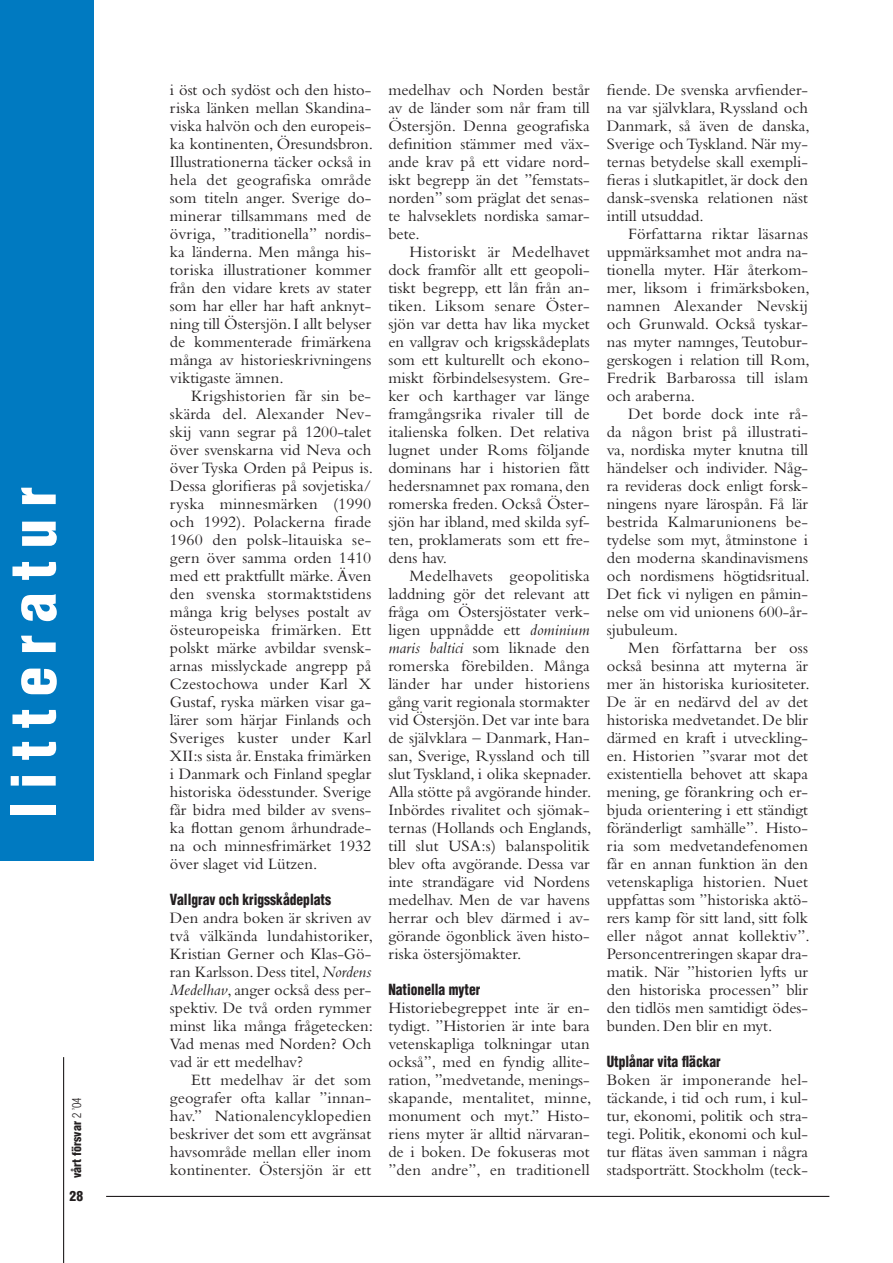
<style>
.page{position:relative;width:893px;height:1263px;background:#fff}
.page>*{position:absolute;margin:0;border:0;box-sizing:border-box;transform-origin:0 0}
.t1{font:900 condensed 60px "Helvetica";letter-spacing:.2em;color:#fff}
.t2{font:16.5px/18px "Bembo";color:#231f20;text-align:justify}
.t3{font:900 condensed 15px "Helvetica";color:#231f20;scale:.9 1}
.t4{font:900 condensed 13.5px "Helvetica";color:#231f20}
.t5{font:900 condensed 12px "Helvetica";color:#231f20}
.s1{font-weight:300}
.s2{font-style:italic}
</style>
<div class="page">
<hr style="left:63px;top:1057px;width:1px;height:206px;background:#231f20">
<hr style="left:106px;top:1196px;width:723px;height:1px;background:#231f20">
<div style="left:0;top:0;width:93px;height:860px;background:#007ac1"></div>
<h1 class="t1" style="left:11px;top:818px;width:333px;rotate:-90deg">litteratur</h1>
<p class="t5" style="left:72px;top:1178px;width:82px;rotate:-90deg">vårt försvar <span class="s1">2 ’04</span></p>
<p class="t4" style="left:70px;top:1191px;width:15px">28</p>
<p class="t2" style="left:170px;top:83px;width:204px">i öst och sydöst och den histo&shy;riska länken mellan Skandina&shy;viska halvön och den europeis&shy;ka kontinenten, Öresundsbron.<br>Illustrationerna täcker också in hela det geografiska område som titeln anger. Sverige do&shy;minerar tillsammans med de övriga, ”traditionella” nordis&shy;ka länderna. Men många his&shy;toriska illustrationer kommer från den vidare krets av stater som har eller har haft anknyt&shy;ning till Östersjön. I allt belyser de kommenterade frimärkena många av historieskrivningens viktigaste ämnen.</p>
<p class="t2" style="left:170px;top:389px;width:204px;text-indent:21px">Krigshistorien får sin be&shy;skärda del. Alexander Nev&shy;skij vann segrar på 1200-talet över svenskarna vid Neva och över Tyska Orden på Peipus is.<br>Dessa glorifieras på sovjetiska/ ryska minnesmärken (1990 och 1992). Polackerna firade 1960 den polsk-litauiska se&shy;gern över samma orden 1410 med ett praktfullt märke. Även den svenska stormaktstidens många krig belyses postalt av östeuropeiska frimärken. Ett polskt märke avbildar svensk&shy;arnas misslyckade angrepp på Czestochowa under Karl X Gustaf, ryska märken visar ga&shy;lärer som härjar Finlands och Sveriges kuster under Karl XII:s sista år. Enstaka frimärken i Danmark och Finland speglar historiska ödesstunder. Sverige får bidra med bilder av svens&shy;ka flottan genom århundrade&shy;na och minnesfrimärket 1932 över slaget vid Lützen.</p>
<p class="t3" style="left:170px;top:894px;width:180px">Vallgrav och krigsskådeplats</p>
<p class="t2" style="left:170px;top:911px;width:204px">Den andra boken är skriven av två välkända lundahistoriker, Kristian Gerner och Klas-Gö&shy;ran Karlsson. Dess titel, <span class="s2">Nordens Medelhav</span>, anger också dess per&shy;spektiv. De två orden rymmer minst lika många frågetecken:<br>Vad menas med Norden? Och vad är ett medelhav?</p>
<p class="t2" style="left:170px;top:1073px;width:203px;text-indent:21px">Ett medelhav är det som geografer ofta kallar ”innan&shy;hav.” Nationalencyklopedien beskriver det som ett avgränsat havsområde mellan eller inom kontinenter. Östersjön är ett</p>
<p class="t2" style="left:388px;top:83px;width:203px">me delhav och Norden består av de länder som når fram till Östersjön. Denna geografiska definition stämmer med väx&shy;ande krav på ett vidare nord&shy;iskt begrepp än det ”femstats&shy;norden” som präglat det senas&shy;te halvseklets nordiska samar&shy;bete.</p>
<p class="t2" style="left:388px;top:245px;width:203px;text-indent:21px">Historiskt är Medelhavet dock framför allt ett geopoli&shy;tiskt begrepp, ett lån från an&shy;tiken. Liksom senare Öster&shy;sjön var detta hav lika mycket en vallgrav och krigsskådeplats som ett kulturellt och ekono&shy;miskt förbindelsesystem. Gre&shy;ker och karthager var länge framgångsrika rivaler till de italienska folken. Det relativa lugnet under Roms följande dominans har i historien fått hedersnamnet pax romana, den romerska freden. Också Öster&shy;sjön har ibland, med skilda syf&shy;ten, proklamerats som ett fre&shy;dens hav.</p>
<p class="t2" style="left:388px;top:569px;width:204px;text-indent:21px">Medelhavets geopolitiska laddning gör det relevant att fråga om Östersjöstater verk&shy;ligen uppnådde ett <span class="s2">dominium maris baltici</span> som liknade den romerska förebilden. Många länder har under historiens gång varit regionala stormakter vid Östersjön. Det var inte bara de självklara – Danmark, Han&shy;san, Sverige, Ryssland och till slut Tyskland, i olika skepnader.<br>Alla stötte på avgörande hinder.<br>Inbördes rivalitet och sjömak&shy;ternas (Hollands och Englands, till slut USA:s) balanspolitik blev ofta avgörande. Dessa var inte strandägare vid Nordens medelhav. Men de var havens herrar och blev därmed i av&shy;görande ögonblick även histo&shy;riska östersjömakter.</p>
<p class="t3" style="left:388px;top:984px;width:104px">Nationella myter</p>
<p class="t2" style="left:388px;top:1001px;width:204px">Historiebegreppet inte är en&shy;tydigt. ”Historien är inte bara vetenskapliga tolkningar utan också”, med en fyndig allite&shy;ration, ”medvetande, menings&shy;skapande, mentalitet, minne, monument och myt.” Histo&shy;riens myter är alltid närvaran&shy;de i boken. De fokuseras mot ”den andre”, en traditionell</p>
<p class="t2" style="left:606px;top:83px;width:204px">fiende. De svenska arvfiender&shy;na var självklara, Ryssland och Danmark, så även de danska, Sverige och Tyskland. När my&shy;ternas betydelse skall exempli&shy;fieras i slutkapitlet, är dock den dansk-svenska relationen näst intill utsuddad.</p>
<p class="t2" style="left:606px;top:227px;width:204px;text-indent:21px">Författarna riktar läsarnas uppmärksamhet mot andra na&shy;tionella myter. Här återkom&shy;mer, liksom i frimärksboken, namnen Alexander Nevskij och Grunwald. Också tyskar&shy;nas myter namnges, Teutobur&shy;gerskogen i relation till Rom, Fredrik Barbarossa till islam och araberna.</p>
<p class="t2" style="left:606px;top:407px;width:204px;text-indent:21px">Det borde dock inte rå&shy;da någon brist på illustrati&shy;va, nordiska myter knutna till händelser och individer. Någ&shy;ra revideras dock enligt forsk&shy;ningens nyare lärospån. Få lär bestrida Kalmarunionens be&shy;tydelse som myt, åtminstone i den moderna skandinavismens och nordismens högtidsritual.<br>Det fick vi nyligen en påmin&shy;nelse om vid unionens 600-år&shy;sjubuleum.</p>
<p class="t2" style="left:606px;top:641px;width:204px;text-indent:21px">Men författarna ber oss också besinna att myterna är mer än historiska kuriositeter.<br>De är en nedärvd del av det historiska medvetandet. De blir därmed en kraft i utveckling&shy;en. Historien ”svarar mot det existentiella behovet att skapa mening, ge förankring och er&shy;bjuda orientering i ett ständigt föränderligt samhälle”. Histo&shy;ria som medvetandefenomen får en annan funktion än den vetenskapliga historien. Nuet uppfattas som ”historiska aktö&shy;rers kamp för sitt land, sitt folk eller något annat kollektiv”.<br>Personcentreringen skapar dra&shy;matik. När ”historien lyfts ur den historiska processen” blir den tidlös men samtidigt ödes&shy;bunden. Den blir en myt.</p>
<p class="t3" style="left:606px;top:1056px;width:128px">Utplånar vita fläckar</p>
<p class="t2" style="left:606px;top:1073px;width:203px">Boken är imponerande hel&shy;täckande, i tid och rum, i kul&shy;tur, ekonomi, politik och stra&shy;tegi. Politik, ekonomi och kul&shy;tur flätas även samman i några stadsporträtt. Stockholm (teck-</p>
</div>
